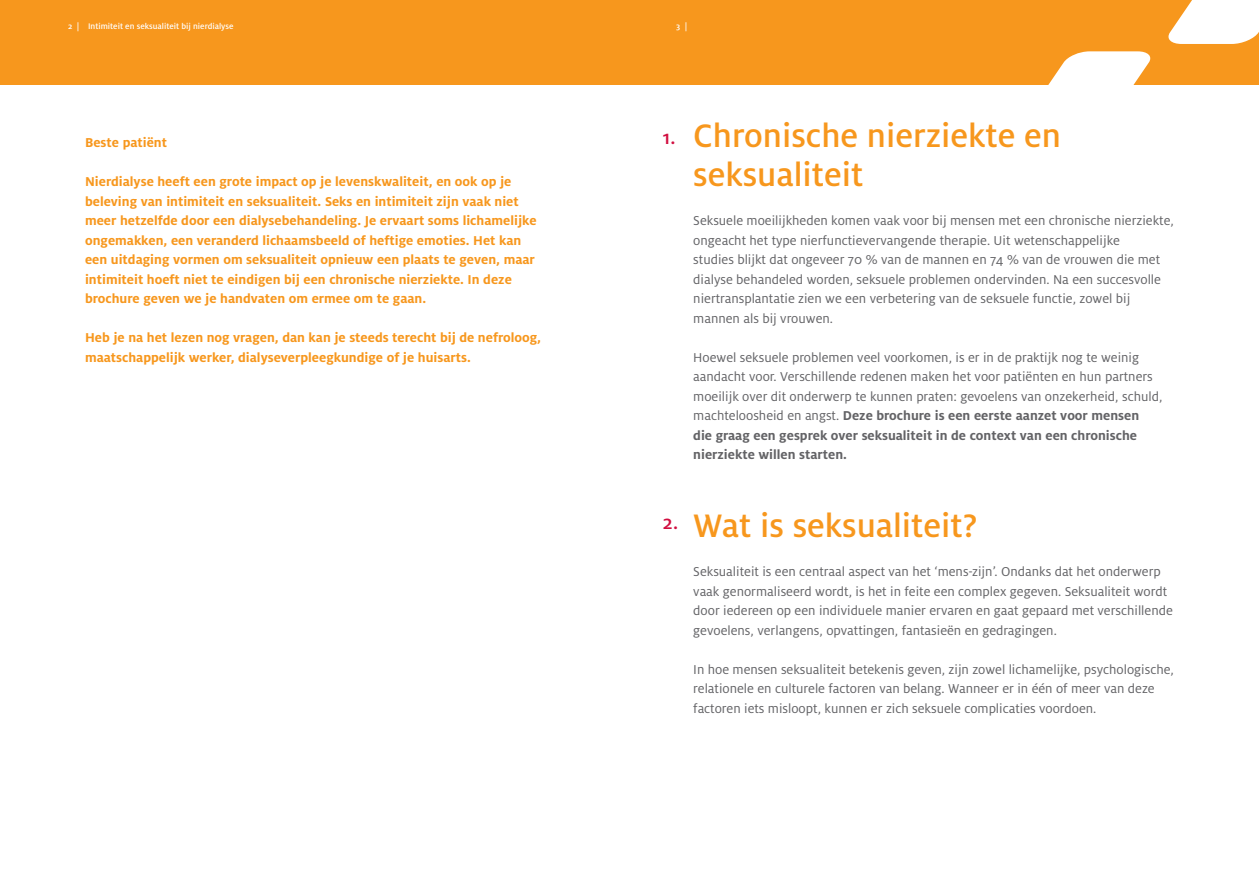
<style>
.page{position:relative;width:1259px;height:893px;background:#fff}
.page>*{position:absolute;margin:0;border:0;box-sizing:border-box;transform-origin:0 0}
._3_-_Hoofdtitel{font:500 36px/39px "Milo OT";color:#f7971d}
._3_-_Nummering_-_hoofdtitels{font:500 21px "Milo OT";color:#d10e40}
._4_-_Body-tekst{font:14.25px/19.5px "Milo OT";color:#636366}
._4_-_Body-tekst-2{font:700 14.25px/19.5px "Milo OT";color:#f7971d}
.t1{font:500 9px "Milo OT";color:#fff}
.s1{font-weight:700}
</style>
<div class="page">
<div style="left:629px;top:0;width:630px;height:85px;background:#f7971d"></div>
<svg style="left:1048px;top:51px;width:103px;height:34px"></svg>
<svg style="left:1168px;top:0;width:91px;height:44px;background:#fdf0df"></svg>
<div style="left:0;top:0;width:629px;height:85px;background:#f7971d"></div>
<p class="t1" style="left:68px;top:21px;width:167px">2 | Intimiteit en seksualiteit bij nierdialyse</p>
<p class="t1" style="left:676px;top:21px;width:13px">3 |</p>
<p class="_4_-_Body-tekst-2" style="left:85px;top:133px;width:83px">Beste patiënt</p>
<p class="_4_-_Body-tekst-2" style="left:85px;top:172px;width:453px">Nierdialyse heeft een grote impact op je levenskwaliteit, en ook op je beleving van intimiteit en seksualiteit. Seks en intimiteit zijn vaak niet meer hetzelfde door een dialysebehandeling. Je ervaart soms lichamelijke ongemakken, een veranderd lichaamsbeeld of heftige emoties. Het kan een uitdaging vormen om seksualiteit opnieuw een plaats te geven, maar intimiteit hoeft niet te eindigen bij een chronische nierziekte. In deze brochure geven we je handvaten om ermee om te gaan.</p>
<p class="_4_-_Body-tekst-2" style="left:85px;top:328px;width:457px">Heb je na het lezen nog vragen, dan kan je steeds terecht bij de nefroloog, maatschappelijk werker, dialyseverpleegkundige of je huisarts.</p>
<p class="_3_-_Nummering_-_hoofdtitels" style="left:663px;top:125px;width:14px">1.</p>
<p class="_3_-_Hoofdtitel" style="left:693px;top:116px;width:369px">Chronische nierziekte en seksualiteit</p>
<p class="_4_-_Body-tekst" style="left:693px;top:211px;width:482px">Seksuele moeilijkheden komen vaak voor bij mensen met een chronische nierziekte, ongeacht het type nierfunctievervangende therapie. Uit wetenschappelijke<br>studies blijkt dat ongeveer 70 % van de mannen en 74 % van de vrouwen die met dialyse behandeled worden, seksuele problemen ondervinden. Na een succesvolle niertransplantatie zien we een verbetering van de seksuele functie, zowel bij</p>
<p class="_4_-_Body-tekst" style="left:693px;top:308px;width:141px">mannen als bij vrouwen.</p>
<p class="_4_-_Body-tekst" style="left:693px;top:347px;width:471px">Hoewel seksuele problemen veel voorkomen, is er in de praktijk nog te weinig aandacht voor. Verschillende redenen maken het voor patiënten en hun partners moeilijk over dit onderwerp te kunnen praten: gevoelens van onzekerheid, schuld, machteloosheid en angst. <span class="s1">Deze brochure is een eerste aanzet voor mensen<br>die graag een gesprek over seksualiteit in de context van een chronische nierziekte willen starten.</span></p>
<p class="_3_-_Nummering_-_hoofdtitels" style="left:663px;top:511px;width:17px">2.</p>
<p class="_3_-_Hoofdtitel" style="left:693px;top:506px;width:285px">Wat is seksualiteit?</p>
<p class="_4_-_Body-tekst" style="left:693px;top:562px;width:481px">Seksualiteit is een centraal aspect van het ‘mens-zijn’. Ondanks dat het onderwerp vaak genormaliseerd wordt, is het in feite een complex gegeven. Seksualiteit wordt door iedereen op een individuele manier ervaren en gaat gepaard met verschillende gevoelens, verlangens, opvattingen, fantasieën en gedragingen.</p>
<p class="_4_-_Body-tekst" style="left:693px;top:659px;width:482px">In hoe mensen seksualiteit betekenis geven, zijn zowel lichamelijke, psychologische, relationele en culturele factoren van belang. Wanneer er in één of meer van deze factoren iets misloopt, kunnen er zich seksuele complicaties voordoen.</p>
</div>
